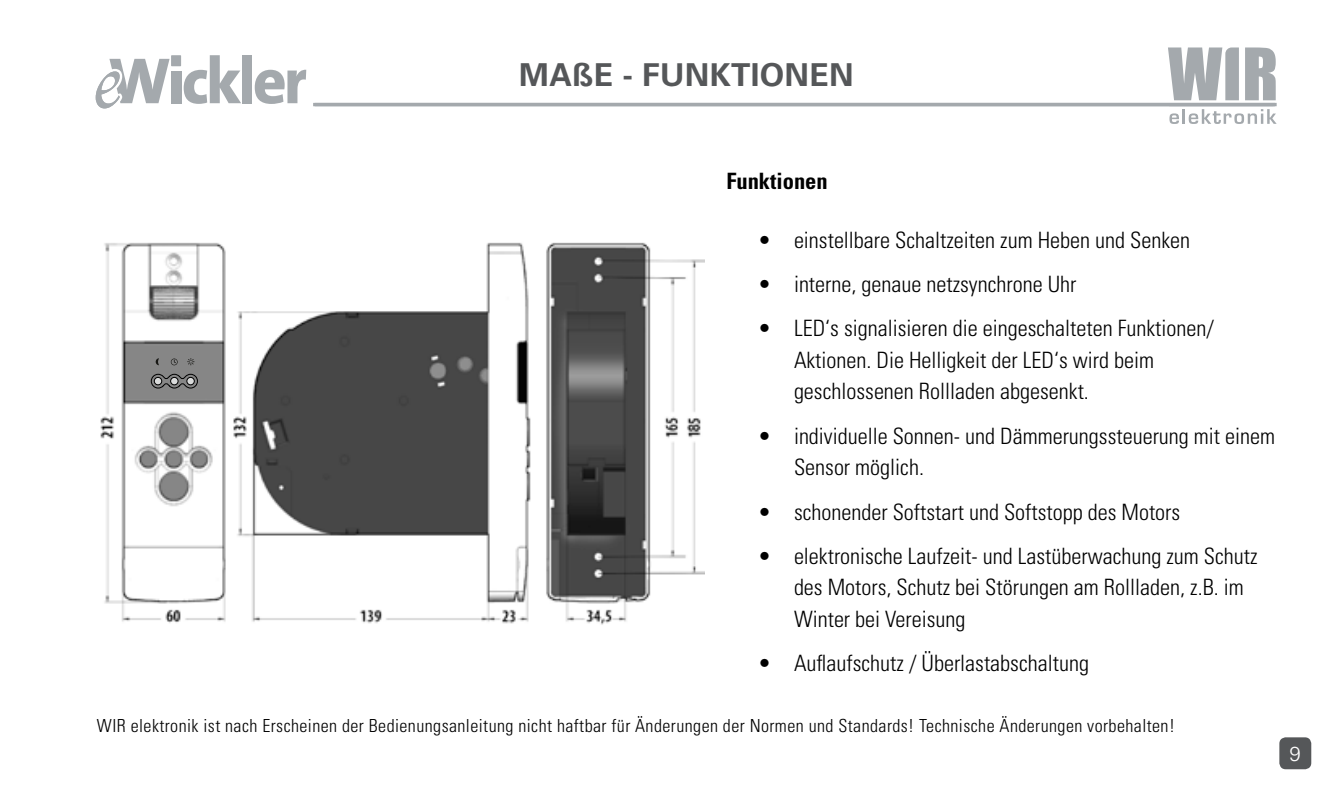
<style>
.page{position:relative;width:1340px;height:798px;background:#fff}
.page>*{position:absolute;margin:0;border:0;box-sizing:border-box;transform-origin:0 0}
.t1{font:700 31.5px "Univers LT Std";letter-spacing:.01em;color:#555759}
.t2{font:300 condensed 22.5px/31.5px "Univers LT Std";color:#000}
.t3{font:700 condensed 22.5px "Univers LT Std";color:#000}
.t4{font:300 20.25px "Univers LT Std";color:#fff}
.t5{font:300 condensed 18px "Univers LT Std";letter-spacing:.025em;color:#000}
</style>
<div class="page">
<div style="left:1279px;top:737px;width:32px;height:32px;background:#555759;border-radius:6px"></div>
<svg style="left:184px;top:55px;width:57px;height:49px"></svg>
<div style="left:242px;top:55px;width:10px;height:48px;background:#a4a9ad"></div>
<svg style="left:255px;top:69px;width:51px;height:35px"></svg>
<div style="left:171px;top:71px;width:10px;height:32px;background:#a4a9ad"></div>
<div style="left:171px;top:55px;width:10px;height:11px;background:#a4a9ad"></div>
<svg style="left:96px;top:59px;width:73px;height:49px"></svg>
<svg style="left:1167px;top:47px;width:109px;height:77px"></svg>
<hr style="left:313px;top:103px;width:961px;height:3px;background:#a4a9ad">
<img style="left:100px;top:242px;width:604px;height:383px">
<svg style="left:187px;top:358px;width:7px;height:7px"></svg>
<svg style="left:156px;top:358px;width:3px;height:7px"></svg>
<svg style="left:171px;top:358px;width:7px;height:7px"></svg>
<svg style="left:151px;top:373px;width:47px;height:15px"></svg>
<div style="left:154px;top:377px;width:8px;height:7px;background:#d9dada;border-radius:50%"></div>
<div style="left:154px;top:377px;width:8px;height:8px;border:1px solid #000;border-radius:50%"></div>
<div style="left:171px;top:377px;width:7px;height:7px;background:#d9dada;border-radius:50%"></div>
<div style="left:170px;top:377px;width:8px;height:8px;border:1px solid #000;border-radius:50%"></div>
<div style="left:187px;top:377px;width:7px;height:7px;background:#d9dada;border-radius:50%"></div>
<div style="left:186px;top:377px;width:9px;height:8px;border:1px solid #000;border-radius:50%"></div>
<h1 class="t1" style="left:519px;top:57px;width:336px">MAßE - FUNKTIONEN</h1>
<p class="t3" style="left:726px;top:167px;width:103px">Funktionen</p>
<p class="t2" style="left:758px;top:224px;width:434px">• einstellbare Schaltzeiten zum Heben und Senken</p>
<p class="t2" style="left:758px;top:268px;width:320px">• interne, genaue netzsynchrone Uhr</p>
<p class="t2" style="left:794px;top:312px;width:421px;text-indent:-36px">• LED‘s signalisieren die eingeschalteten Funktionen/<br>Aktionen. Die Helligkeit der LED‘s wird beim geschlossenen Rollladen abgesenkt.</p>
<p class="t2" style="left:794px;top:420px;width:482px;text-indent:-36px">• individuelle Sonnen- und Dämmerungssteuerung mit einem<br>Sensor möglich.</p>
<p class="t2" style="left:758px;top:495px;width:424px">• schonender Softstart und Softstopp des Motors</p>
<p class="t2" style="left:794px;top:540px;width:465px;text-indent:-36px">• elektronische Laufzeit- und Lastüberwachung zum Schutz des Motors, Schutz bei Störungen am Rollladen, z.B. im<br>Winter bei Vereisung</p>
<p class="t2" style="left:758px;top:647px;width:332px">• Auflaufschutz / Überlastabschaltung</p>
<p class="t5" style="left:97px;top:714px;width:1079px">WIR elektronik ist nach Erscheinen der Bedienungsanleitung nicht haftbar für Änderungen der Normen und Standards! Technische Änderungen vorbehalten!</p>
<p class="t4" style="left:1289px;top:741px;width:13px">9</p>
</div>
